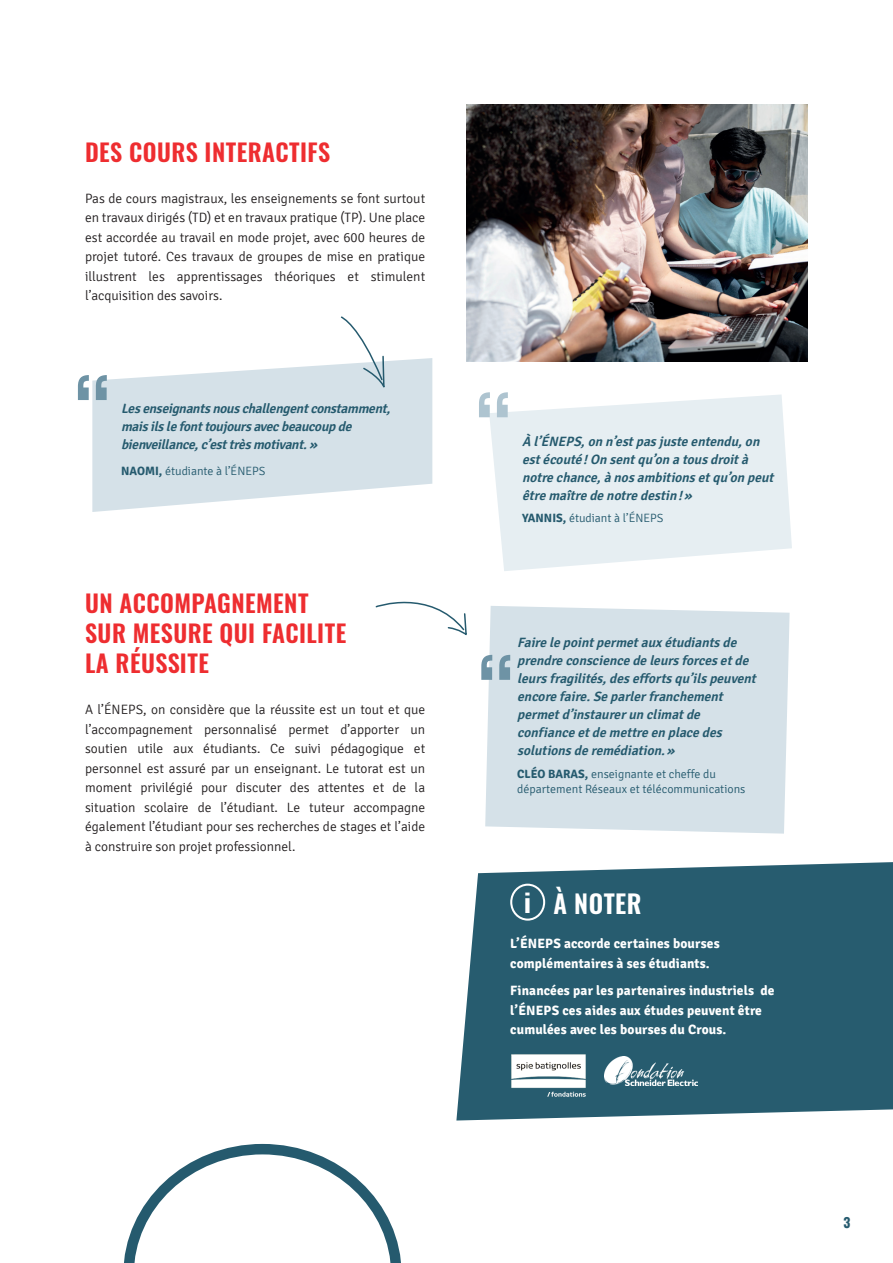
<style>
.page{position:relative;width:893px;height:1263px;background:#fff}
.page>*{position:absolute;margin:0;border:0;box-sizing:border-box;transform-origin:0 0}
.t1{font:600 25.35px "Oswald";letter-spacing:.02em;color:#fff}
.t2{font:600 24px/30px "Oswald";letter-spacing:.02em;color:#ee2d30}
.t3{font:300 13.5px/19.5px "Signika";color:#231f20;text-align:justify}
.t4{font:italic 600 13.5px/18px "Signika";color:#255a6e}
.t5{font:700 13.5px/19.4px "Signika";letter-spacing:.01em;color:#fff}
.t6{font:700 13.5px "Oswald";color:#255a6e}
.t7{font:300 12px/14.4px "Signika";color:#255a6e}
.s1{font-weight:700}
.s2{font-weight:700;font-size:25.65px}
</style>
<div class="page">
<svg style="left:456px;top:862px;width:437px;height:258px;background:#366779"></svg>
<img style="left:605px;top:1057px;width:92px;height:29px">
<img style="left:508px;top:1050px;width:81px;height:51px">
<svg style="left:124px;top:1144px;width:277px;height:119px"></svg>
<svg style="left:92px;top:358px;width:340px;height:154px;fill:#d5e1e8"></svg>
<svg style="left:78px;top:375px;width:29px;height:25px"></svg>
<svg style="left:340px;top:316px;width:45px;height:168px"></svg>
<img style="left:467px;top:105px;width:340px;height:257px">
<svg style="left:489px;top:394px;width:303px;height:177px;background:#e9f0f3"></svg>
<svg style="left:479px;top:392px;width:29px;height:25px"></svg>
<div style="left:485px;top:606px;width:305px;height:228px;background:#d5e1e8"></div>
<svg style="left:481px;top:655px;width:29px;height:25px"></svg>
<svg style="left:375px;top:601px;width:92px;height:35px"></svg>
<div style="left:510px;top:884px;width:35px;height:37px;border:2px solid #fff;border-radius:50%"></div>
<h2 class="t2" style="left:85px;top:135px;width:247px">DES COURS INTERACTIFS</h2>
<p class="t3" style="left:85px;top:189px;width:342px">Pas de cours magistraux, les enseignements se font surtout en travaux dirigés (TD) et en travaux pratique (TP). Une place est accordée au travail en mode projet, avec 600 heures de projet tutoré. Ces travaux de groupes de mise en pratique illustrent les apprentissages théoriques et stimulent l’acquisition des savoirs.</p>
<p class="t4" style="left:121px;top:399px;width:274px">Lesenseignantsnouschallengentconstamment, maisilslefonttoujoursavecbeaucoupde bienveillance,c’esttrèsmotivant.»</p>
<p class="t7" style="left:121px;top:464px;width:146px"><span class="s1">NAOMI,</span> étudiante à l’ÉNEPS</p>
<h2 class="t2" style="left:85px;top:586px;width:263px">UN ACCOMPAGNEMENT<br>SUR MESURE QUI FACILITE<br>LA RÉUSSITE</h2>
<p class="t3" style="left:85px;top:700px;width:342px">A l’ÉNEPS, on considère que la réussite est un tout et que l’accompagnement personnalisé permet d’apporter un soutien utile aux étudiants. Ce suivi pédagogique et personnel est assuré par un enseignant. Le tutorat est un moment privilégié pour discuter des attentes et de la situation scolaire de l’étudiant. Le tuteur accompagne également l’étudiant pour ses recherches de stages et l’aide à construire son projet professionnel.</p>
<p class="t4" style="left:522px;top:432px;width:257px">À l’ÉNEPS,on n’estpasjusteentendu,on estécouté !On sentqu’on atousdroità notrechance,ànosambitionsetqu’on peut êtremaîtredenotredestin!»</p>
<p class="t7" style="left:522px;top:511px;width:143px"><span class="s1">YANNIS,</span> étudiant à l’ÉNEPS</p>
<p class="t4" style="left:517px;top:634px;width:244px">Fairelepointpermetauxétudiantsde prendreconsciencedeleursforcesetde leursfragilités,deseffortsqu’ilspeuvent encorefaire.Separlerfranchement permetd’instaurerun climatde confianceetdemettreen placedes solutionsderemédiation.»</p>
<p class="t7" style="left:517px;top:767px;width:230px"><span class="s1">CLÉO BARAS,</span> enseignante et cheffe du département Réseaux et télécommunications</p>
<h1 class="t1" style="left:524px;top:881px;width:119px"><span class="s2">i</span> À NOTER</h1>
<p class="t5" style="left:510px;top:934px;width:211px">L’ÉNEPS accorde certaines bourses complémentaires à ses étudiants.</p>
<p class="t5" style="left:510px;top:981px;width:266px">Financées par les partenaires industriels de l’ÉNEPS ces aides aux études peuvent être cumulées avec les bourses du Crous.</p>
<p class="t6" style="left:843px;top:1210px;width:8px">3</p>
</div>
